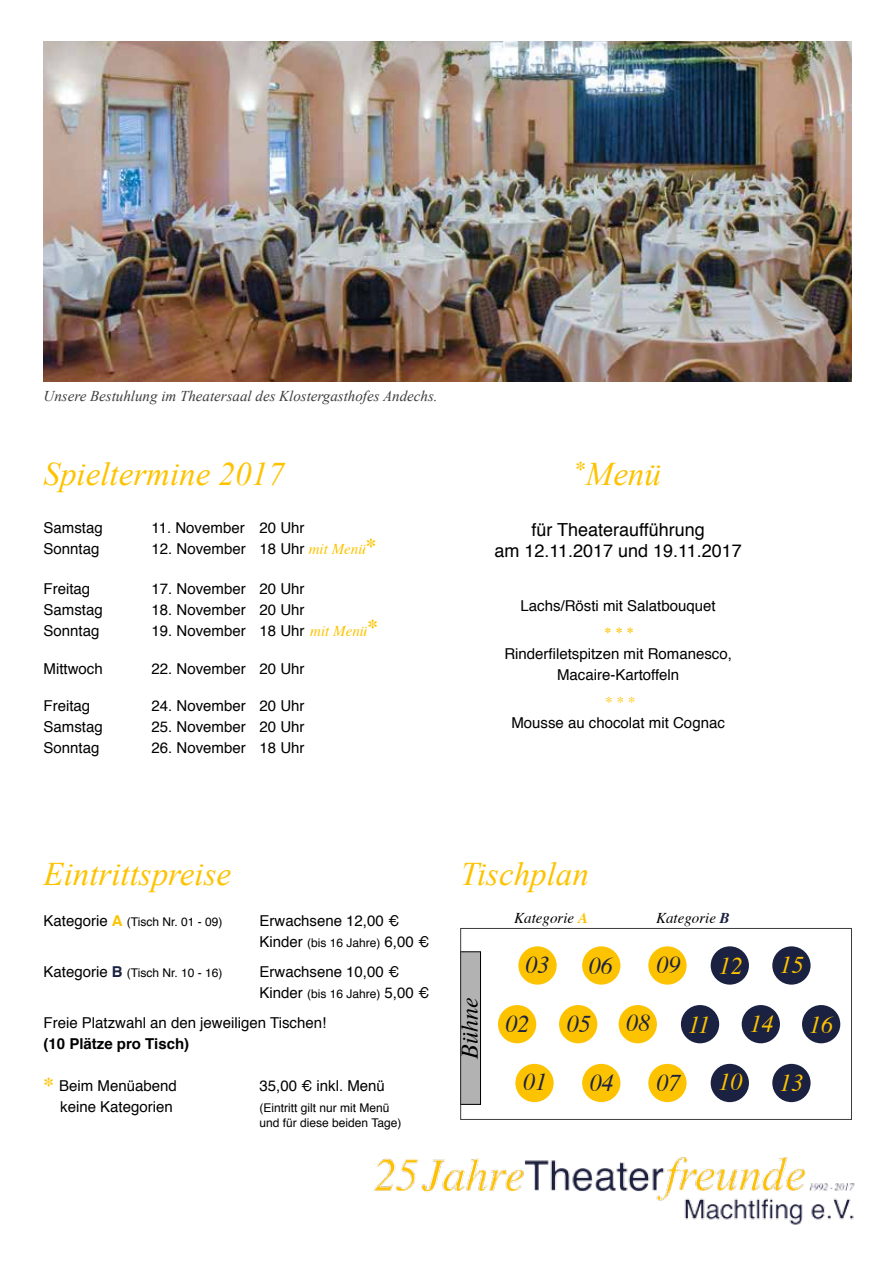
<style>
.page{position:relative;width:893px;height:1263px;background:#fff}
.page>*{position:absolute;margin:0;border:0;box-sizing:border-box;transform-origin:0 0}
.t1{font:italic 33px "Times New Roman";color:#fdc300}
.t2{font:italic 24px "Times";color:#1b2141}
.t3{font:italic 24px "Times";color:#fdc300}
.t4{font:italic 24px "Times";color:#000}
.t5{font:18px/21px "Helvetica";color:#000;text-align:center}
.t6{font:15px/21px "Helvetica";color:#000;text-align:center}
.t7{font:italic 15px "Times New Roman";color:#3c3c3b}
.t8{font:italic 15px "Times";color:#000}
.t9{font:700 15px "Helvetica";color:#000}
.t10{font:italic 15px "Times New Roman";color:#fdc300}
.t11{font:italic 15px "Times";color:#fdc300}
.t12{font:12px/15px "Helvetica";color:#000}
.s1{font-family:"Times";font-style:italic;color:#fdc300}
.s2{font-family:"Times";font-weight:700;font-size:21px;color:#fdc300}
.s3{font-size:15px}
.s4{font-weight:700;font-size:15px;color:#fdc300}
.s5{font-weight:700;font-size:15px;color:#1b2141}
.s6{font-weight:700;color:#fdc300}
.s7{font-weight:700;color:#1b2141}
</style>
<div class="page">
<img style="left:44px;top:41px;width:807px;height:341px">
<div style="left:582px;top:1064px;width:38px;height:38px;background:#fdc300;border-radius:50%"></div>
<div style="left:518px;top:946px;width:39px;height:39px;background:#fdc300;border-radius:50%"></div>
<div style="left:498px;top:1005px;width:38px;height:38px;background:#fdc300;border-radius:50%"></div>
<div style="left:515px;top:1064px;width:39px;height:38px;background:#fdc300;border-radius:50%"></div>
<div style="left:582px;top:946px;width:38px;height:39px;background:#fdc300;border-radius:50%"></div>
<div style="left:559px;top:1005px;width:38px;height:38px;background:#fdc300;border-radius:50%"></div>
<div style="left:619px;top:1005px;width:38px;height:38px;background:#fdc300;border-radius:50%"></div>
<div style="left:648px;top:946px;width:39px;height:39px;background:#fdc300;border-radius:50%"></div>
<div style="left:648px;top:1064px;width:39px;height:38px;background:#fdc300;border-radius:50%"></div>
<div style="left:681px;top:1005px;width:38px;height:38px;background:#1b2141;border-radius:50%"></div>
<div style="left:711px;top:946px;width:38px;height:39px;background:#1b2141;border-radius:50%"></div>
<div style="left:711px;top:1064px;width:38px;height:38px;background:#1b2141;border-radius:50%"></div>
<div style="left:742px;top:1005px;width:38px;height:38px;background:#1b2141;border-radius:50%"></div>
<div style="left:772px;top:946px;width:39px;height:39px;background:#1b2141;border-radius:50%"></div>
<div style="left:772px;top:1064px;width:39px;height:38px;background:#1b2141;border-radius:50%"></div>
<div style="left:461px;top:952px;width:19px;height:152px;background:#b3b2b2"></div>
<div style="left:461px;top:951px;width:20px;height:153px;border:1px solid #000"></div>
<div style="left:802px;top:1005px;width:38px;height:38px;background:#1b2141;border-radius:50%"></div>
<div style="left:461px;top:928px;width:391px;height:191px;border:1px solid #3c3c3b"></div>
<img style="left:373px;top:1157px;width:482px;height:68px">
<p class="t7" style="left:44px;top:387px;width:396px">Unsere Bestuhlung im Theatersaal des Klostergasthofes Andechs.</p>
<h1 class="t1" style="left:44px;top:455px;width:243px">Spieltermine 2017</h1>
<p class="t6" style="left:44px;top:518px;width:61px">Samstag</p>
<p class="t6" style="left:152px;top:518px;width:155px">11. November 20 Uhr</p>
<p class="t6" style="left:44px;top:539px;width:57px">Sonntag</p>
<p class="t6" style="left:152px;top:539px;width:226px">12. November 18 Uhr <span class="s1">mit Menü</span><span class="s2">*</span></p>
<p class="t6" style="left:44px;top:578px;width:48px">Freitag</p>
<p class="t6" style="left:152px;top:578px;width:155px">17. November 20 Uhr</p>
<p class="t6" style="left:44px;top:599px;width:61px">Samstag</p>
<p class="t6" style="left:152px;top:599px;width:155px">18. November 20 Uhr</p>
<p class="t6" style="left:44px;top:620px;width:57px">Sonntag</p>
<p class="t6" style="left:152px;top:620px;width:228px">19. November 18 Uhr <span class="s1">mit Menü</span><span class="s2">*</span></p>
<p class="t6" style="left:44px;top:658px;width:61px">Mittwoch</p>
<p class="t6" style="left:152px;top:658px;width:155px">22. November 20 Uhr</p>
<p class="t6" style="left:44px;top:696px;width:48px">Freitag</p>
<p class="t6" style="left:152px;top:696px;width:155px">24. November 20 Uhr</p>
<p class="t6" style="left:44px;top:717px;width:61px">Samstag</p>
<p class="t6" style="left:152px;top:717px;width:155px">25. November 20 Uhr</p>
<p class="t6" style="left:44px;top:738px;width:57px">Sonntag</p>
<p class="t6" style="left:152px;top:738px;width:155px">26. November 18 Uhr</p>
<h1 class="t1" style="left:575px;top:455px;width:87px"><sup>*</sup>Menü</h1>
<p class="t5" style="left:494px;top:519px;width:249px">für Theateraufführung<br>am 12.11.2017 und 19.11.2017</p>
<p class="t6" style="left:521px;top:595px;width:197px">Lachs/Rösti mit Salatbouquet</p>
<p class="t10" style="left:603px;top:624px;width:31px">* * *</p>
<p class="t6" style="left:504px;top:643px;width:229px">Rinderfiletspitzen mit Romanesco,<br>Macaire-Kartoffeln</p>
<p class="t11" style="left:605px;top:689px;width:31px">* * *</p>
<p class="t6" style="left:511px;top:712px;width:215px">Mousse au chocolat mit Cognac</p>
<h1 class="t1" style="left:44px;top:855px;width:189px">Eintrittspreise</h1>
<h1 class="t1" style="left:460px;top:855px;width:130px">Tischplan</h1>
<p class="t12" style="left:44px;top:914px;width:180px"><span class="s3">Kategorie</span> <span class="s4">A</span> (Tisch Nr. 01 - 09)</p>
<p class="t6" style="left:260px;top:911px;width:141px">Erwachsene 12,00 €</p>
<p class="t12" style="left:260px;top:935px;width:171px"><span class="s3">Kinder</span> (bis 16 Jahre) <span class="s3">6,00 €</span></p>
<p class="t12" style="left:44px;top:965px;width:180px"><span class="s3">Kategorie</span> <span class="s5">B</span> (Tisch Nr. 10 - 16)</p>
<p class="t6" style="left:260px;top:962px;width:141px">Erwachsene 10,00 €</p>
<p class="t12" style="left:260px;top:986px;width:171px"><span class="s3">Kinder</span> (bis 16 Jahre) <span class="s3">5,00 €</span></p>
<p class="t6" style="left:44px;top:1013px;width:284px">Freie Platzwahl an den jeweiligen Tischen!</p>
<p class="t9" style="left:44px;top:1031px;width:147px">(10 Plätze pro Tisch)</p>
<p class="t6" style="left:44px;top:1076px;width:135px"><span class="s2">*</span> Beim Menüabend</p>
<p class="t6" style="left:260px;top:1076px;width:127px">35,00 € inkl. Menü</p>
<p class="t6" style="left:60px;top:1097px;width:114px">keine Kategorien</p>
<p class="t12" style="left:260px;top:1100px;width:143px">(Eintritt gilt nur mit Menü und für diese beiden Tage)</p>
<p class="t8" style="left:514px;top:905px;width:75px">Kategorie <span class="s6">A</span></p>
<p class="t8" style="left:656px;top:905px;width:75px">Kategorie <span class="s7">B</span></p>
<h2 class="t2" style="left:526px;top:944px;width:25px">03</h2>
<h2 class="t2" style="left:656px;top:944px;width:25px">09</h2>
<h2 class="t3" style="left:719px;top:945px;width:25px">12</h2>
<h2 class="t2" style="left:589px;top:945px;width:25px">06</h2>
<h2 class="t4" style="left:449px;top:1058px;width:63px;rotate:-90deg">Bühne</h2>
<h2 class="t2" style="left:626px;top:1002px;width:25px">08</h2>
<h2 class="t2" style="left:567px;top:1003px;width:25px">05</h2>
<h2 class="t2" style="left:505px;top:1003px;width:25px">02</h2>
<h2 class="t3" style="left:688px;top:1004px;width:24px">11</h2>
<h2 class="t3" style="left:718px;top:1061px;width:25px">10</h2>
<h2 class="t2" style="left:523px;top:1061px;width:25px">01</h2>
<h2 class="t2" style="left:656px;top:1062px;width:25px">07</h2>
<h2 class="t2" style="left:590px;top:1062px;width:25px">04</h2>
<h2 class="t3" style="left:780px;top:944px;width:25px">15</h2>
<h2 class="t3" style="left:750px;top:1003px;width:25px">14</h2>
<h2 class="t3" style="left:809px;top:1004px;width:25px">16</h2>
<h2 class="t3" style="left:780px;top:1062px;width:25px">13</h2>
</div>
